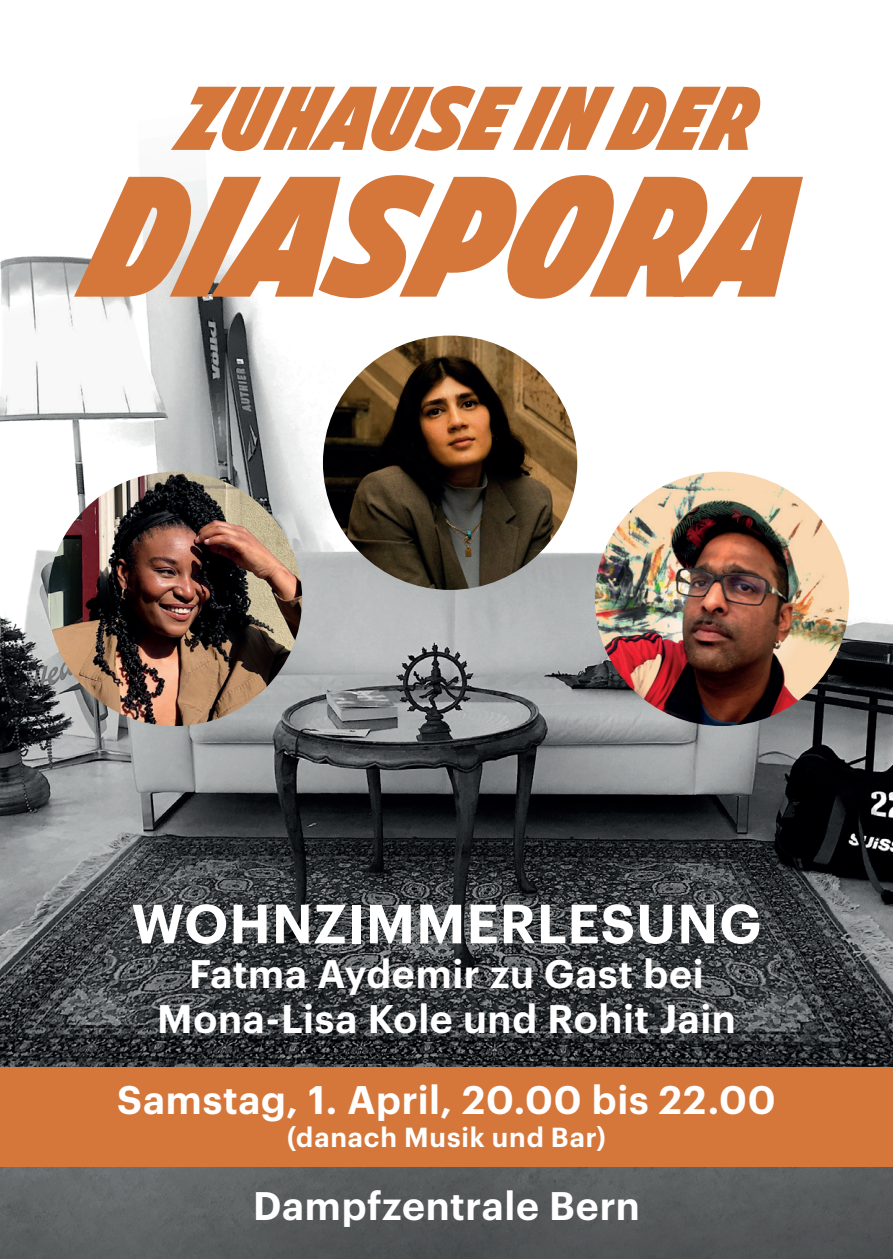
<style>
.page{position:relative;width:893px;height:1259px;background:#fff}
.page>*{position:absolute;margin:0;border:0;box-sizing:border-box;transform-origin:0 0}
.t1{font:171px "Brzo Basic";letter-spacing:.035em;color:#d5773b}
.t2{font:90.3px "Brzo Basic";letter-spacing:.04em;color:#d5773b}
.t3{font:600 54px "Graphik";letter-spacing:.02em;color:#fff}
.t4{font:600 39px/45px "Graphik";letter-spacing:.02em;color:#fff;text-align:center}
.t5{font:600 27px "Graphik";letter-spacing:.03em;color:#fff}
</style>
<div class="page">
<img style="left:0;top:179px;width:893px;height:1080px">
<div style="left:0;top:1067px;width:893px;height:100px;background:#d5773b"></div>
<img style="left:595px;top:472px;width:254px;height:254px;border-radius:127px">
<img style="left:48px;top:472px;width:254px;height:254px;border-radius:127px">
<img style="left:323px;top:335px;width:254px;height:255px;border-radius:127px">
<h2 class="t2" style="left:169px;top:76px;width:574px">ZUHAUSE IN DER</h2>
<h1 class="t1" style="left:72px;top:157px;width:699px">DIASPORA</h1>
<h3 class="t3" style="left:132px;top:882px;width:631px">WOHNZIMMERLESUNG</h3>
<p class="t4" style="left:157px;top:948px;width:580px">Fatma Aydemir zu Gast bei<br>Mona-Lisa Kole und Rohit Jain</p>
<p class="t4" style="left:117px;top:1074px;width:660px">Samstag, 1. April, 20.00 bis 22.00</p>
<p class="t5" style="left:287px;top:1116px;width:320px">(danach Musik und Bar)</p>
<p class="t4" style="left:253px;top:1180px;width:388px">Dampfzentrale Bern</p>
</div>
